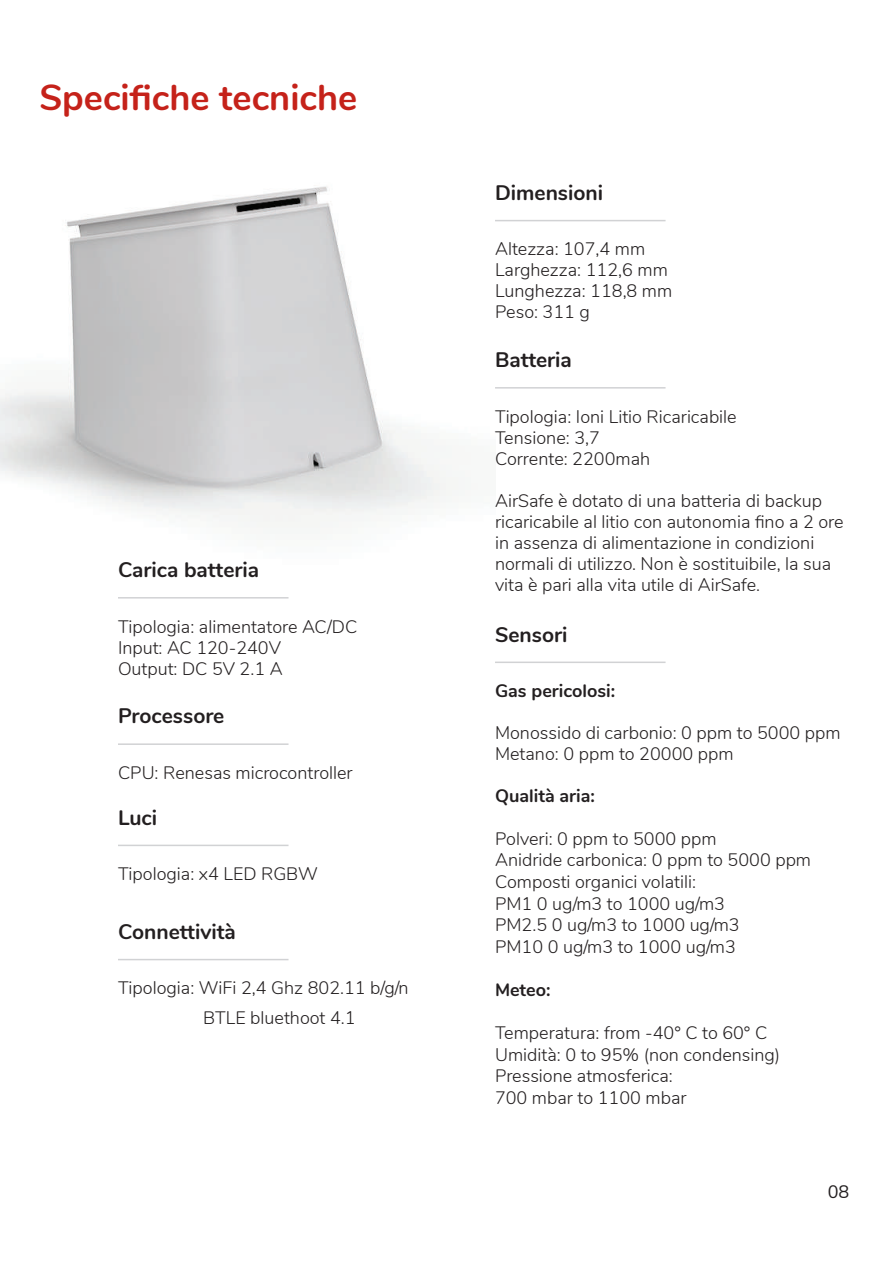
<style>
.page{position:relative;width:893px;height:1263px;background:#fff}
.page>*{position:absolute;margin:0;border:0;box-sizing:border-box;transform-origin:0 0}
.t1{font:700 36px "Nunito";color:#c5221a}
.t2{font:700 21px "Nunito";color:#231f20}
.t3{font:300 18px/21px "Nunito";color:#231f20}
.t4{font:700 18px "Nunito";color:#231f20}
.t5{font:18px "Nunito";color:#231f20}
</style>
<div class="page">
<img style="left:0;top:186px;width:458px;height:341px">
<hr style="left:495px;top:220px;width:171px;height:1px;background:#d1d2d4">
<hr style="left:118px;top:597px;width:170px;height:1px;background:#d1d2d4">
<hr style="left:118px;top:743px;width:170px;height:2px;background:#d1d2d4">
<hr style="left:118px;top:845px;width:170px;height:1px;background:#d1d2d4">
<hr style="left:118px;top:959px;width:170px;height:1px;background:#d1d2d4">
<hr style="left:495px;top:387px;width:171px;height:2px;background:#d1d2d4">
<hr style="left:495px;top:661px;width:171px;height:2px;background:#d1d2d4">
<h1 class="t1" style="left:39px;top:71px;width:319px">Specifiche tecniche</h1>
<p class="t2" style="left:118px;top:554px;width:143px">Carica batteria</p>
<p class="t3" style="left:118px;top:615px;width:241px">Tipologia: alimentatore AC/DC<br>Input: AC 120-240V<br>Output: DC 5V 2.1 A</p>
<p class="t2" style="left:118px;top:701px;width:108px">Processore</p>
<p class="t3" style="left:118px;top:761px;width:236px">CPU: Renesas microcontroller</p>
<p class="t2" style="left:118px;top:802px;width:41px">Luci</p>
<p class="t3" style="left:118px;top:862px;width:201px">Tipologia: x4 LED RGBW</p>
<p class="t2" style="left:118px;top:916px;width:119px">Connettività</p>
<p class="t3" style="left:203px;top:972px;width:207px;line-height:29.7px;text-indent:-85px">Tipologia: WiFi 2,4 Ghz 802.11 b/g/n<br>BTLE bluethoot 4.1</p>
<p class="t2" style="left:495px;top:177px;width:110px">Dimensioni</p>
<p class="t3" style="left:495px;top:238px;width:179px">Altezza: 107,4 mm<br>Larghezza: 112,6 mm<br>Lunghezza: 118,8 mm<br>Peso: 311 g</p>
<p class="t2" style="left:495px;top:344px;width:78px">Batteria</p>
<p class="t3" style="left:495px;top:405px;width:243px">Tipologia: Ioni Litio Ricaricabile<br>Tensione: 3,7<br>Corrente: 2200mah</p>
<p class="t3" style="left:495px;top:489px;width:350px">AirSafe è dotato di una batteria di backup ricaricabile al litio con autonomia fino a 2 ore in assenza di alimentazione in condizioni normali di utilizzo. Non è sostituibile, la sua vita è pari alla vita utile di AirSafe.</p>
<p class="t2" style="left:495px;top:619px;width:74px">Sensori</p>
<p class="t4" style="left:495px;top:677px;width:122px">Gas pericolosi:</p>
<p class="t3" style="left:495px;top:721px;width:347px">Monossido di carbonio: 0 ppm to 5000 ppm<br>Metano: 0 ppm to 20000 ppm</p>
<p class="t4" style="left:495px;top:782px;width:101px">Qualità aria:</p>
<p class="t3" style="left:495px;top:827px;width:318px;line-height:21.6px">Polveri: 0 ppm to 5000 ppm<br>Anidride carbonica: 0 ppm to 5000 ppm<br>Composti organici volatili:<br>PM1 0 ug/m3 to 1000 ug/m3<br>PM2.5 0 ug/m3 to 1000 ug/m3<br>PM10 0 ug/m3 to 1000 ug/m3</p>
<p class="t4" style="left:495px;top:976px;width:57px">Meteo:</p>
<p class="t3" style="left:495px;top:1021px;width:287px;line-height:21.6px">Temperatura: from -40° C to 60° C<br>Umidità: 0 to 95% (non condensing)<br>Pressione atmosferica:<br>700 mbar to 1100 mbar</p>
<p class="t5" style="left:828px;top:1179px;width:23px">08</p>
</div>
